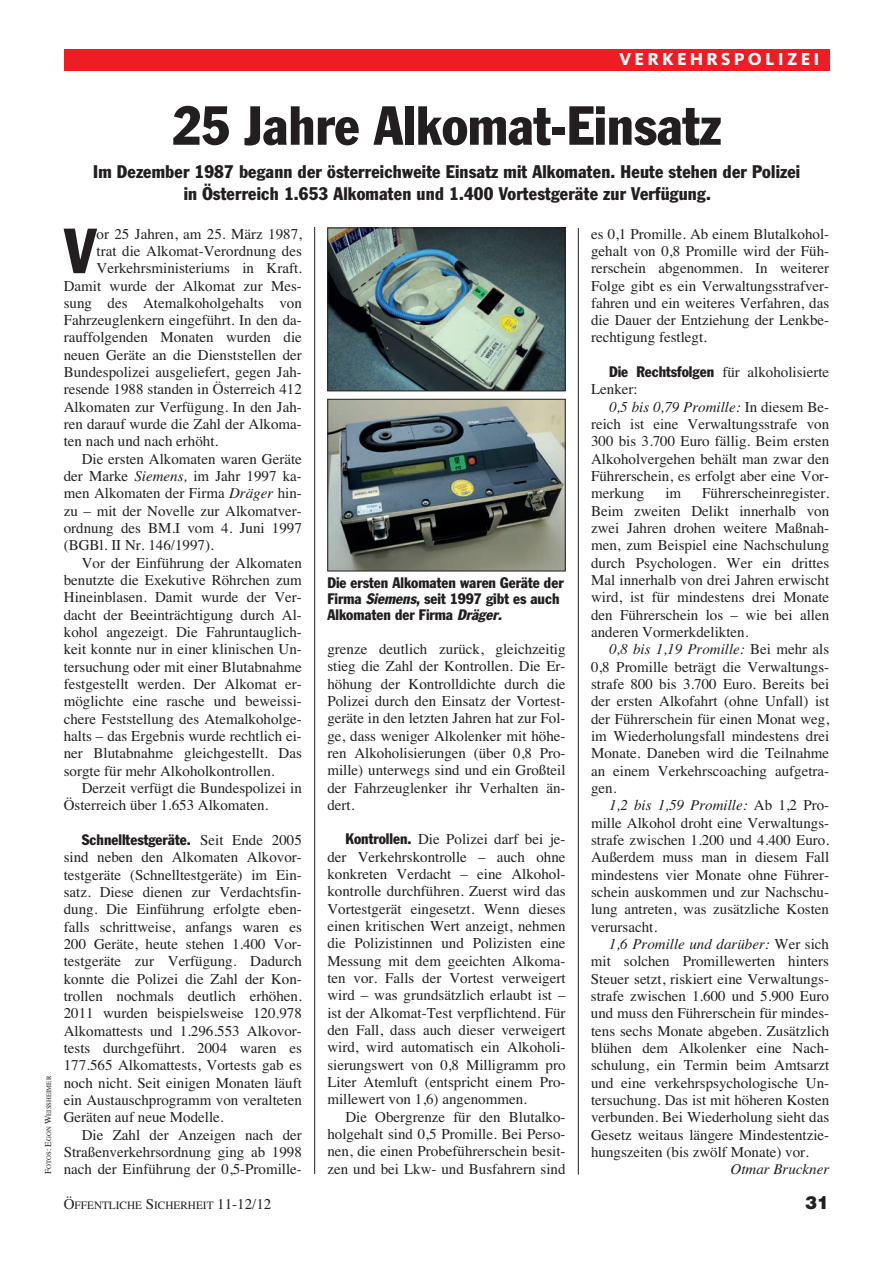
<style>
.page{position:relative;width:893px;height:1263px;background:#fff}
.page>*{position:absolute;margin:0;border:0;box-sizing:border-box;transform-origin:0 0}
.t1{font:condensed 62.55px "Franklin Gothic";color:#231f20}
.t2{font:condensed 54px "Franklin Gothic";color:#231f20}
.t3{font:condensed 18px/21.6px "Franklin Gothic";letter-spacing:.01em;color:#231f20;text-align:center}
.t4{font:800 18px "Kievit";letter-spacing:.175em;color:#fff}
.t5{font:900 18px "Helvetica";color:#231f20}
.t6{font:15px/17.2px "Times";color:#231f20;text-align:justify}
.t7{font:condensed 15px/15.8px "Franklin Gothic";color:#231f20}
.t8{font:italic 15px "Times";color:#231f20}
.t9{font:11.25px "Times";color:#231f20}
.t10{font:6.75px "Times";color:#231f20}
.s1{font-size:9px}
.s2{font-style:italic}
.s3{font-family:"Times";font-stretch:normal}
.s4{font-family:"Franklin Gothic";font-stretch:condensed}
.s5{font-size:15px}
</style>
<div class="page">
<hr style="left:314px;top:225px;width:1px;height:949px;background:#231f20">
<div style="left:64px;top:49px;width:765px;height:21px;background:#ee1d23"></div>
<hr style="left:578px;top:228px;width:1px;height:947px;background:#231f20">
<img style="left:329px;top:230px;width:235px;height:159px">
<div style="left:327px;top:228px;width:239px;height:163px;border:1px solid #231f20"></div>
<img style="left:329px;top:401px;width:235px;height:168px">
<div style="left:327px;top:399px;width:239px;height:172px;border:1px solid #231f20"></div>
<p class="t4" style="left:619px;top:53px;width:202px">VERKEHRSPOLIZEI</p>
<p class="t10" style="left:45px;top:1174px;width:99px;rotate:-90deg"><span class="s1">F</span>OTOS<span class="s1">: E</span>GON <span class="s1">W</span>EISSHEIMER</p>
<h2 class="t2" style="left:172px;top:106px;width:550px">25 Jahre Alkomat-Einsatz</h2>
<p class="t3" style="left:93px;top:162px;width:709px">Im Dezember 1987 begann der österreichweite Einsatz mit Alkomaten. Heute stehen der Polizei in Österreich 1.653 Alkomaten und 1.400 Vortestgeräte zur Verfügung.</p>
<h1 class="t1" style="left:64px;top:229px;width:34px">V</h1>
<p class="t6" style="left:97px;top:225px;width:207px">or 25 Jahren, am 25. März 1987,</p>
<p class="t6" style="left:97px;top:242px;width:207px">trat die Alkomat-Verordnung des</p>
<p class="t6" style="left:97px;top:259px;width:207px">Verkehrsministeriums in Kraft.</p>
<p class="t6" style="left:64px;top:277px;width:240px">Damit wurde der Alkomat zur Mes-</p>
<p class="t6" style="left:64px;top:294px;width:240px">sung des Atemalkoholgehalts von</p>
<p class="t6" style="left:64px;top:311px;width:240px">Fahrzeuglenkern eingeführt. In den da-</p>
<p class="t6" style="left:64px;top:329px;width:240px">rauffolgenden Monaten wurden die</p>
<p class="t6" style="left:64px;top:346px;width:240px">neuen Geräte an die Dienststellen der</p>
<p class="t6" style="left:64px;top:363px;width:240px">Bundespolizei ausgeliefert, gegen Jah-</p>
<p class="t6" style="left:64px;top:381px;width:240px">resende 1988 standen in Österreich 412</p>
<p class="t6" style="left:64px;top:398px;width:240px">Alkomaten zur Verfügung. In den Jah-</p>
<p class="t6" style="left:64px;top:415px;width:240px">ren darauf wurde die Zahl der Alkoma-</p>
<p class="t6" style="left:64px;top:433px;width:156px">ten nach und nach erhöht.</p>
<p class="t6" style="left:82px;top:450px;width:222px">Die ersten Alkomaten waren Geräte</p>
<p class="t6" style="left:64px;top:467px;width:240px">der Marke <span class="s2">Siemens,</span> im Jahr 1997 ka-</p>
<p class="t6" style="left:64px;top:485px;width:240px">men Alkomaten der Firma <span class="s2">Dräger</span> hin-</p>
<p class="t6" style="left:64px;top:502px;width:240px">zu – mit der Novelle zur Alkomatver-</p>
<p class="t6" style="left:64px;top:519px;width:240px">ordnung des BM.I vom 4. Juni 1997</p>
<p class="t6" style="left:64px;top:537px;width:151px">(BGBl. II Nr. 146/1997).</p>
<p class="t6" style="left:82px;top:554px;width:222px">Vor der Einführung der Alkomaten</p>
<p class="t6" style="left:64px;top:571px;width:240px">benutzte die Exekutive Röhrchen zum</p>
<p class="t6" style="left:64px;top:589px;width:240px">Hineinblasen. Damit wurde der Ver-</p>
<p class="t6" style="left:64px;top:606px;width:240px">dacht der Beeinträchtigung durch Al-</p>
<p class="t6" style="left:64px;top:623px;width:240px">kohol angezeigt. Die Fahruntauglich-</p>
<p class="t6" style="left:64px;top:640px;width:240px">keit konnte nur in einer klinischen Un-</p>
<p class="t6" style="left:64px;top:658px;width:240px">tersuchung oder mit einer Blutabnahme</p>
<p class="t6" style="left:64px;top:675px;width:240px">festgestellt werden. Der Alkomat er-</p>
<p class="t6" style="left:64px;top:692px;width:240px">möglichte eine rasche und beweissi-</p>
<p class="t6" style="left:64px;top:710px;width:240px">chere Feststellung des Atemalkoholge-</p>
<p class="t6" style="left:64px;top:727px;width:240px">halts – das Ergebnis wurde rechtlich ei-</p>
<p class="t6" style="left:64px;top:744px;width:240px">ner Blutabnahme gleichgestellt. Das</p>
<p class="t6" style="left:64px;top:762px;width:212px">sorgte für mehr Alkoholkontrollen.</p>
<p class="t6" style="left:82px;top:779px;width:222px">Derzeit verfügt die Bundespolizei in</p>
<p class="t6" style="left:64px;top:796px;width:206px">Österreich über 1.653 Alkomaten.</p>
<p class="t7" style="left:82px;top:833px;width:222px">Schnelltestgeräte. <span class="s3">Seit Ende 2005</span></p>
<p class="t6" style="left:64px;top:848px;width:240px">sind neben den Alkomaten Alkovor&shy;testgeräte (Schnelltestgeräte) im Ein&shy;satz. Diese dienen zur Verdachtsfin&shy;dung. Die Einführung erfolgte eben&shy;falls schrittweise, anfangs waren es 200 Geräte, heute stehen 1.400 Vor&shy;testgeräte zur Verfügung. Dadurch konnte die Polizei die Zahl der Kon&shy;trollen nochmals deutlich erhöhen.<br>2011 wurden beispielsweise 120.978<br>Alkomattests und 1.296.553 Alkovor&shy;tests durchgeführt. 2004 waren es 177.565 Alkomattests, Vortests gab es noch nicht. Seit einigen Monaten läuft ein Austauschprogramm von veralteten Geräten auf neue Modelle.</p>
<p class="t6" style="left:64px;top:1126px;width:240px;text-indent:18px">Die Zahl der Anzeigen nach der Straßenverkehrsordnung ging ab 1998 nach der Einführung der 0,5-Promille-</p>
<p class="t7" style="left:327px;top:576px;width:238px">Die ersten Alkomaten waren Geräte der<br>Firma <span class="s2">Siemens</span>, seit 1997 gibt es auch<br>Alkomaten der Firma <span class="s2">Dräger.</span></p>
<p class="t6" style="left:327px;top:640px;width:240px">grenze deutlich zurück, gleichzeitig stieg die Zahl der Kontrollen. Die Er&shy;höhung der Kontrolldichte durch die Polizei durch den Einsatz der Vortest&shy;geräte in den letzten Jahren hat zur Fol&shy;ge, dass weniger Alkolenker mit höhe&shy;ren Alkoholisierungen (über 0,8 Pro&shy;mille) unterwegs sind und ein Großteil der Fahrzeuglenker ihr Verhalten än&shy;dert.</p>
<p class="t6" style="left:327px;top:831px;width:240px;text-indent:18px"><span class="s4">Kontrollen.</span> Die Polizei darf bei je&shy;der Verkehrskontrolle – auch ohne konkreten Verdacht – eine Alkohol&shy;kontrolle durchführen. Zuerst wird das Vortestgerät eingesetzt. Wenn dieses einen kritischen Wert anzeigt, nehmen die Polizistinnen und Polizisten eine Messung mit dem geeichten Alkoma&shy;ten vor. Falls der Vortest verweigert wird – was grundsätzlich erlaubt ist – ist der Alkomat-Test verpflichtend. Für den Fall, dass auch dieser verweigert wird, wird automatisch ein Alkoholi&shy;sierungswert von 0,8 Milligramm pro Liter Atemluft (entspricht einem Pro&shy;millewert von 1,6) angenommen.</p>
<p class="t6" style="left:327px;top:1108px;width:240px;text-indent:18px">Die Obergrenze für den Blutalko&shy;holgehalt sind 0,5 Promille. Bei Perso&shy;nen, die einen Probeführerschein besit&shy;zen und bei Lkw- und Busfahrern sind</p>
<p class="t6" style="left:591px;top:225px;width:240px">es 0,1 Promille. Ab einem Blutalkohol&shy;gehalt von 0,8 Promille wird der Füh&shy;rerschein abgenommen. In weiterer Folge gibt es ein Verwaltungsstrafver&shy;fahren und ein weiteres Verfahren, das die Dauer der Entziehung der Lenkbe&shy;rechtigung festlegt.</p>
<p class="t6" style="left:591px;top:363px;width:240px;text-indent:18px"><span class="s4">Die Rechtsfolgen</span> für alkoholisierte<br>Lenker:</p>
<p class="t6" style="left:591px;top:398px;width:240px;text-indent:18px"><span class="s2">0,5 bis 0,79 Promille:</span> In diesem Be&shy;reich ist eine Verwaltungsstrafe von 300 bis 3.700 Euro fällig. Beim ersten Alkoholvergehen behält man zwar den Führerschein, es erfolgt aber eine Vor&shy;merkung</p>
<p class="t6" style="left:591px;top:485px;width:240px;text-indent:111px">Führerscheinregister.<br>Beim zweiten Delikt innerhalb von zwei Jahren drohen weitere Maßnah&shy;men, zum Beispiel eine Nachschulung durch Psychologen. Wer ein drittes Mal innerhalb von drei Jahren erwischt wird, ist für mindestens drei Monate den Führerschein los – wie bei allen anderen Vormerkdelikten.</p>
<p class="t6" style="left:591px;top:640px;width:240px;text-indent:18px"><span class="s2">0,8 bis 1,19 Promille:</span> Bei mehr als 0,8 Promille beträgt die Verwaltungs&shy;strafe 800 bis 3.700 Euro. Bereits bei der ersten Alkofahrt (ohne Unfall) ist der Führerschein für einen Monat weg, im Wiederholungsfall mindestens drei Monate. Daneben wird die Teilnahme an einem Verkehrscoaching aufgetra&shy;gen.</p>
<p class="t6" style="left:591px;top:796px;width:240px;text-indent:18px"><span class="s2">1,2 bis 1,59 Promille:</span> Ab 1,2 Pro&shy;mille Alkohol droht eine Verwaltungs&shy;strafe zwischen 1.200 und 4.400 Euro.<br>Außerdem muss man in diesem Fall mindestens vier Monate ohne Führer&shy;schein auskommen und zur Nachschu&shy;lung antreten, was zusätzliche Kosten verursacht.</p>
<p class="t6" style="left:591px;top:935px;width:240px;text-indent:18px"><span class="s2">1,6 Promille und darüber:</span> Wer sich mit solchen Promillewerten hinters Steuer setzt, riskiert eine Verwaltungs&shy;strafe zwischen 1.600 und 5.900 Euro und muss den Führerschein für mindes&shy;tens sechs Monate abgeben. Zusätzlich blühen dem Alkolenker eine Nach&shy;schulung, ein Termin beim Amtsarzt und eine verkehrspsychologische Un&shy;tersuchung. Das ist mit höheren Kosten verbunden. Bei Wiederholung sieht das Gesetz weitaus längere Mindestentzie&shy;hungszeiten (bis zwölf Monate) vor.</p>
<p class="t8" style="left:730px;top:1160px;width:100px">Otmar Bruckner</p>
<p class="t6" style="left:665px;top:485px;width:17px">im</p>
<p class="t9" style="left:64px;top:1198px;width:209px"><span class="s5">Ö</span>FFENTLICHE <span class="s5">S</span>ICHERHEIT <span class="s5">11-12/12</span></p>
<p class="t5" style="left:805px;top:1192px;width:26px">31</p>
</div>
